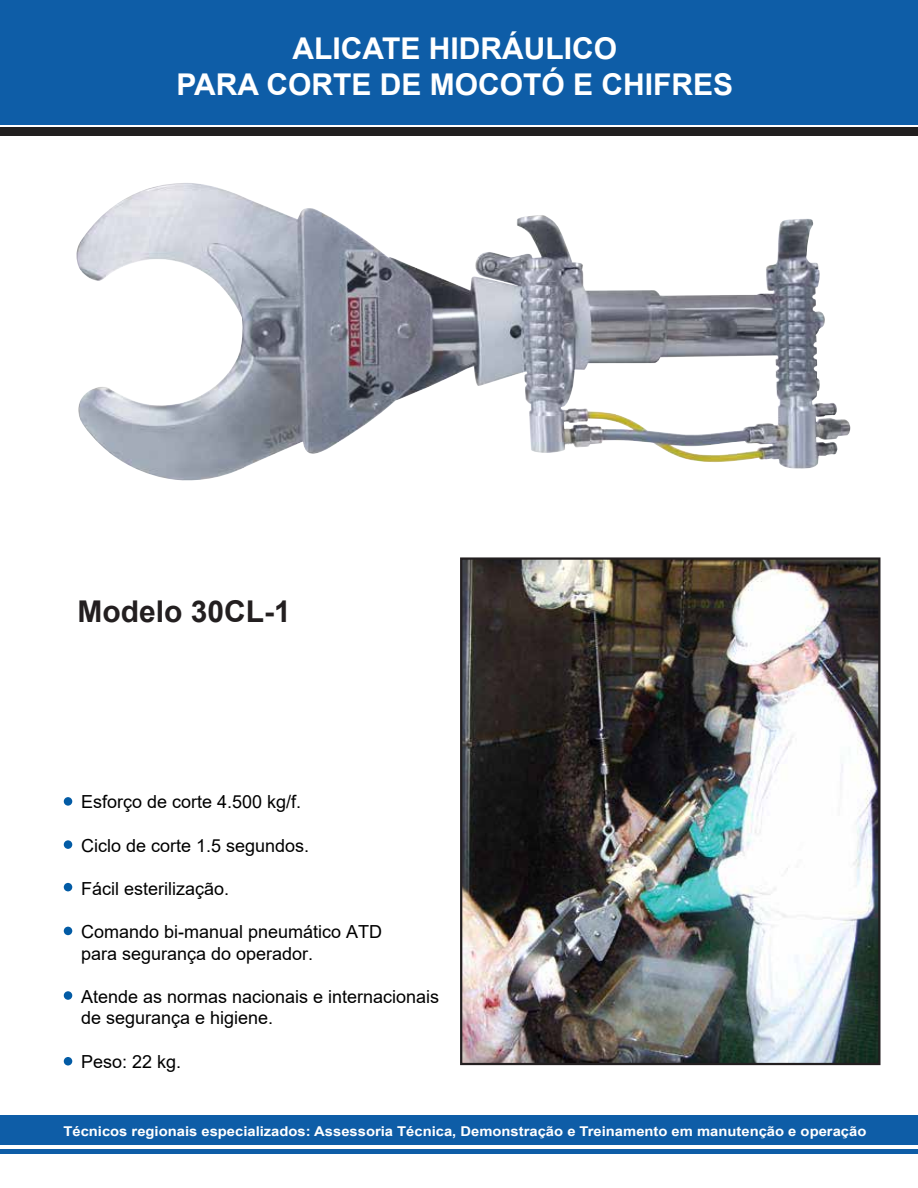
<style>
.page{position:relative;width:918px;height:1188px;background:#fff}
.page>*{position:absolute;margin:0;border:0;box-sizing:border-box;transform-origin:0 0}
.t1{font:700 30px/36px "Arial";color:#fff;text-align:center}
.t2{font:700 30px "Arial";color:#231f20}
.t3{font:18px/21.6px "Arial";color:#000}
.t4{font:700 13.5px "Arial";color:#fff;scale:1.09 1}
</style>
<div class="page">
<img style="left:463px;top:560px;width:415px;height:502px">
<div style="left:460px;top:557px;width:421px;height:508px;border:2px solid #231f20"></div>
<div style="left:0;top:0;width:918px;height:125px;background:#0e5da7"></div>
<div style="left:0;top:127px;width:918px;height:8px;background:#211f1f"></div>
<div style="left:0;top:1115px;width:918px;height:30px;background:#0e5da7"></div>
<div style="left:0;top:1149px;width:918px;height:5px;background:#0e5da7"></div>
<div style="left:64px;top:797px;width:8px;height:9px;background:#025ba5;border-radius:50%"></div>
<div style="left:64px;top:1057px;width:8px;height:9px;background:#025ba5;border-radius:50%"></div>
<div style="left:64px;top:991px;width:8px;height:9px;background:#025ba5;border-radius:50%"></div>
<div style="left:64px;top:927px;width:8px;height:8px;background:#025ba5;border-radius:50%"></div>
<div style="left:64px;top:883px;width:8px;height:8px;background:#025ba5;border-radius:50%"></div>
<div style="left:64px;top:840px;width:8px;height:9px;background:#025ba5;border-radius:50%"></div>
<img style="left:76px;top:183px;width:774px;height:298px">
<h1 class="t1" style="left:176px;top:31px;width:558px">ALICATE HIDRÁULICO<br>PARA CORTE DE MOCOTÓ E CHIFRES</h1>
<h1 class="t2" style="left:78px;top:590px;width:215px">Modelo 30CL-1</h1>
<p class="t3" style="left:81px;top:791px;width:222px">Esforço de corte 4.500 kg/f.</p>
<p class="t3" style="left:81px;top:834px;width:230px">Ciclo de corte 1.5 segundos.</p>
<p class="t3" style="left:81px;top:878px;width:150px">Fácil esterilização.</p>
<p class="t3" style="left:81px;top:921px;width:303px">Comando bi-manual pneumático ATD para segurança do operador.</p>
<p class="t3" style="left:81px;top:986px;width:360px">Atende as normas nacionais e internacionais de segurança e higiene.</p>
<p class="t3" style="left:81px;top:1050px;width:102px">Peso: 22 kg.</p>
<p class="t4" style="left:63px;top:1121px;width:738px">Técnicos regionais especializados: Assessoria Técnica, Demonstração e Treinamento em manutenção e operação</p>
</div>
